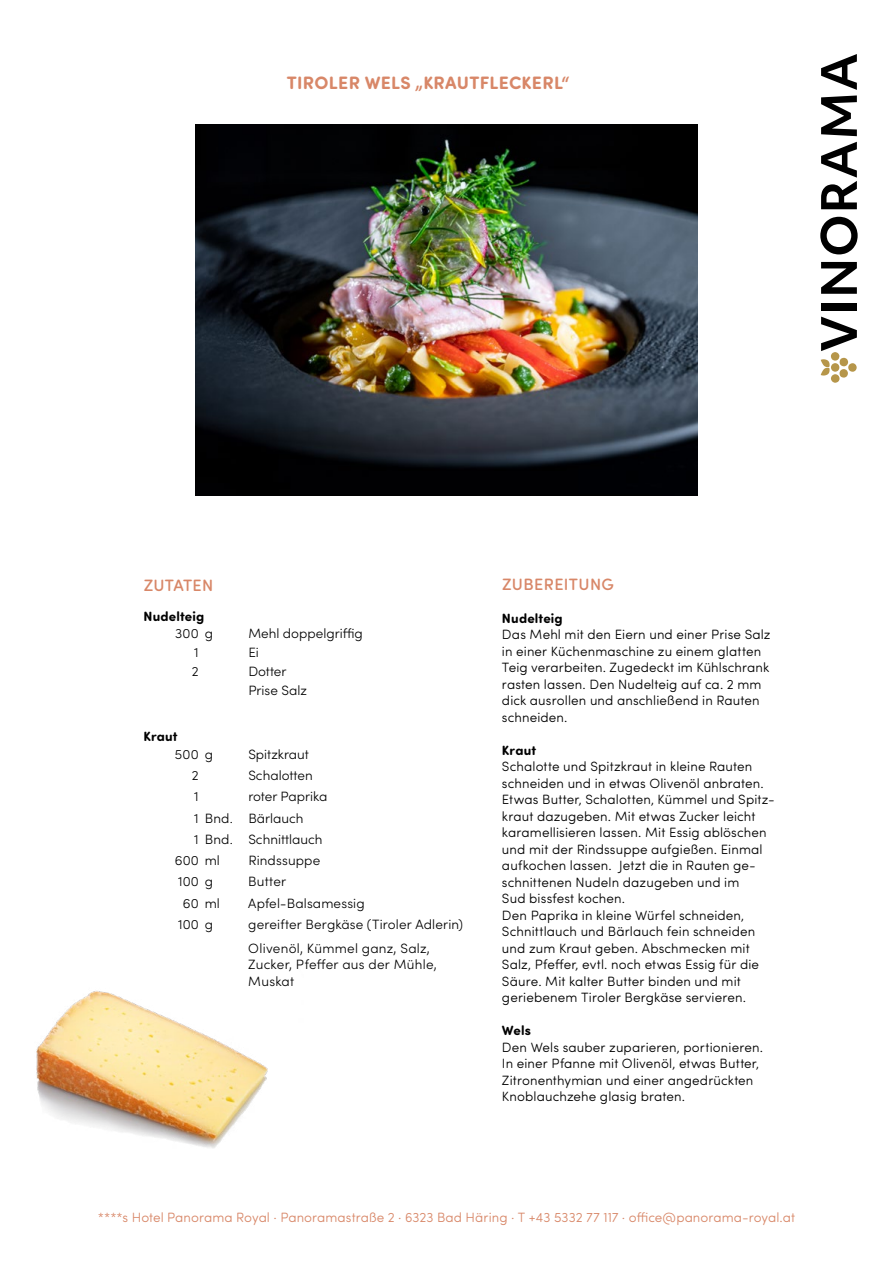
<style>
.page{position:relative;width:893px;height:1263px;background:#fff}
.page>*{position:absolute;margin:0;border:0;box-sizing:border-box;transform-origin:0 0}
.t1{font:700 18px "Sofia Pro Soft";letter-spacing:.015em;color:#d88768}
.t2{font:500 16.5px "Sofia Pro Soft";letter-spacing:.02em;color:#d88768}
.t3{font:300 13.5px/16.5px "Sofia Pro Soft";letter-spacing:.01em;color:#000}
.t4{font:300 13.5px/19.2px "Sofia Pro";letter-spacing:.005em;color:#000}
.t5{font:300 13.5px "Sofia Pro Soft";letter-spacing:.005em;color:#d88768}
.t6{font:700 13.5px "Sofia Pro Soft";letter-spacing:.01em;color:#000}
</style>
<div class="page">
<img style="left:196px;top:125px;width:501px;height:370px">
<img style="left:36px;top:991px;width:232px;height:157px">
<svg style="left:821px;top:317px;width:36px;height:66px"></svg>
<div style="left:821px;top:303px;width:36px;height:7px;background:#000"></div>
<svg style="left:821px;top:262px;width:36px;height:32px"></svg>
<svg style="left:820px;top:217px;width:38px;height:37px"></svg>
<svg style="left:821px;top:142px;width:36px;height:67px"></svg>
<svg style="left:821px;top:54px;width:36px;height:82px"></svg>
<h1 class="t1" style="left:287px;top:70px;width:284px">TIROLER WELS „KRAUTFLECKERL“</h1>
<p class="t2" style="left:144px;top:573px;width:71px">ZUTATEN</p>
<p class="t6" style="left:144px;top:606px;width:62px">Nudelteig</p>
<p class="t4" style="left:175px;top:623px;width:40px">300 g</p>
<p class="t4" style="left:248px;top:623px;width:116px">Mehl doppelgriffig</p>
<p class="t4" style="left:194px;top:642px;width:6px">1</p>
<p class="t4" style="left:248px;top:642px;width:12px">Ei</p>
<p class="t4" style="left:192px;top:661px;width:8px">2</p>
<p class="t4" style="left:248px;top:661px;width:60px">Dotter<br>Prise Salz</p>
<p class="t6" style="left:144px;top:726px;width:36px">Kraut</p>
<p class="t4" style="left:175px;top:744px;width:40px">500 g</p>
<p class="t4" style="left:248px;top:744px;width:62px">Spitzkraut</p>
<p class="t4" style="left:192px;top:765px;width:8px">2</p>
<p class="t4" style="left:248px;top:765px;width:66px">Schalotten</p>
<p class="t4" style="left:194px;top:786px;width:6px">1</p>
<p class="t4" style="left:248px;top:786px;width:80px">roter Paprika</p>
<p class="t4" style="left:194px;top:807px;width:111px">1 Bnd. Bärlauch</p>
<p class="t4" style="left:194px;top:829px;width:130px">1 Bnd. Schnittlauch</p>
<p class="t4" style="left:175px;top:850px;width:46px">600 ml</p>
<p class="t4" style="left:248px;top:850px;width:73px">Rindssuppe</p>
<p class="t4" style="left:178px;top:871px;width:36px">100 g</p>
<p class="t4" style="left:248px;top:871px;width:39px">Butter</p>
<p class="t4" style="left:183px;top:892px;width:38px">60 ml</p>
<p class="t4" style="left:248px;top:892px;width:118px">Apfel-Balsamessig</p>
<p class="t4" style="left:178px;top:914px;width:36px">100 g</p>
<p class="t4" style="left:248px;top:911px;width:216px;line-height:24px">gereifter Bergkäse (Tiroler Adlerin)<br>Olivenöl, Kümmel ganz, Salz,</p>
<p class="t4" style="left:248px;top:956px;width:190px;line-height:16.5px">Zucker, Pfeffer aus der Mühle,<br>Muskat</p>
<p class="t2" style="left:502px;top:572px;width:113px">ZUBEREITUNG</p>
<p class="t6" style="left:502px;top:608px;width:62px">Nudelteig</p>
<p class="t3" style="left:502px;top:626px;width:270px">Das Mehl mit den Eiern und einer Prise Salz in einer Küchenmaschine zu einem glatten Teig verarbeiten. Zugedeckt im Kühlschrank rasten lassen. Den Nudelteig auf ca. 2 mm dick ausrollen und anschließend in Rauten schneiden.</p>
<p class="t6" style="left:502px;top:740px;width:36px">Kraut</p>
<p class="t3" style="left:502px;top:758px;width:274px">Schalotte und Spitzkraut in kleine Rauten schneiden und in etwas Olivenöl anbraten.<br>Etwas Butter, Schalotten, Kümmel und Spitz&shy;kraut dazugeben. Mit etwas Zucker leicht karamellisieren lassen. Mit Essig ablöschen und mit der Rindssuppe aufgießen. Einmal aufkochen lassen. Jetzt die in Rauten ge&shy;schnittenen Nudeln dazugeben und im<br>Sud bissfest kochen.<br>Den Paprika in kleine Würfel schneiden, Schnittlauch und Bärlauch fein schneiden und zum Kraut geben. Abschmecken mit Salz, Pfeffer, evtl. noch etwas Essig für die Säure. Mit kalter Butter binden und mit geriebenem Tiroler Bergkäse servieren.</p>
<p class="t6" style="left:502px;top:1020px;width:31px">Wels</p>
<p class="t3" style="left:502px;top:1038px;width:263px">Den Wels sauber zuparieren, portionieren.<br>In einer Pfanne mit Olivenöl, etwas Butter, Zitronenthymian und einer angedrückten Knoblauchzehe glasig braten.</p>
<p class="t5" style="left:98px;top:1208px;width:699px">****s Hotel Panorama Royal · Panoramastraße 2 · 6323 Bad Häring · T +43 5332 77 117 · office@panorama-royal.at</p>
</div>
